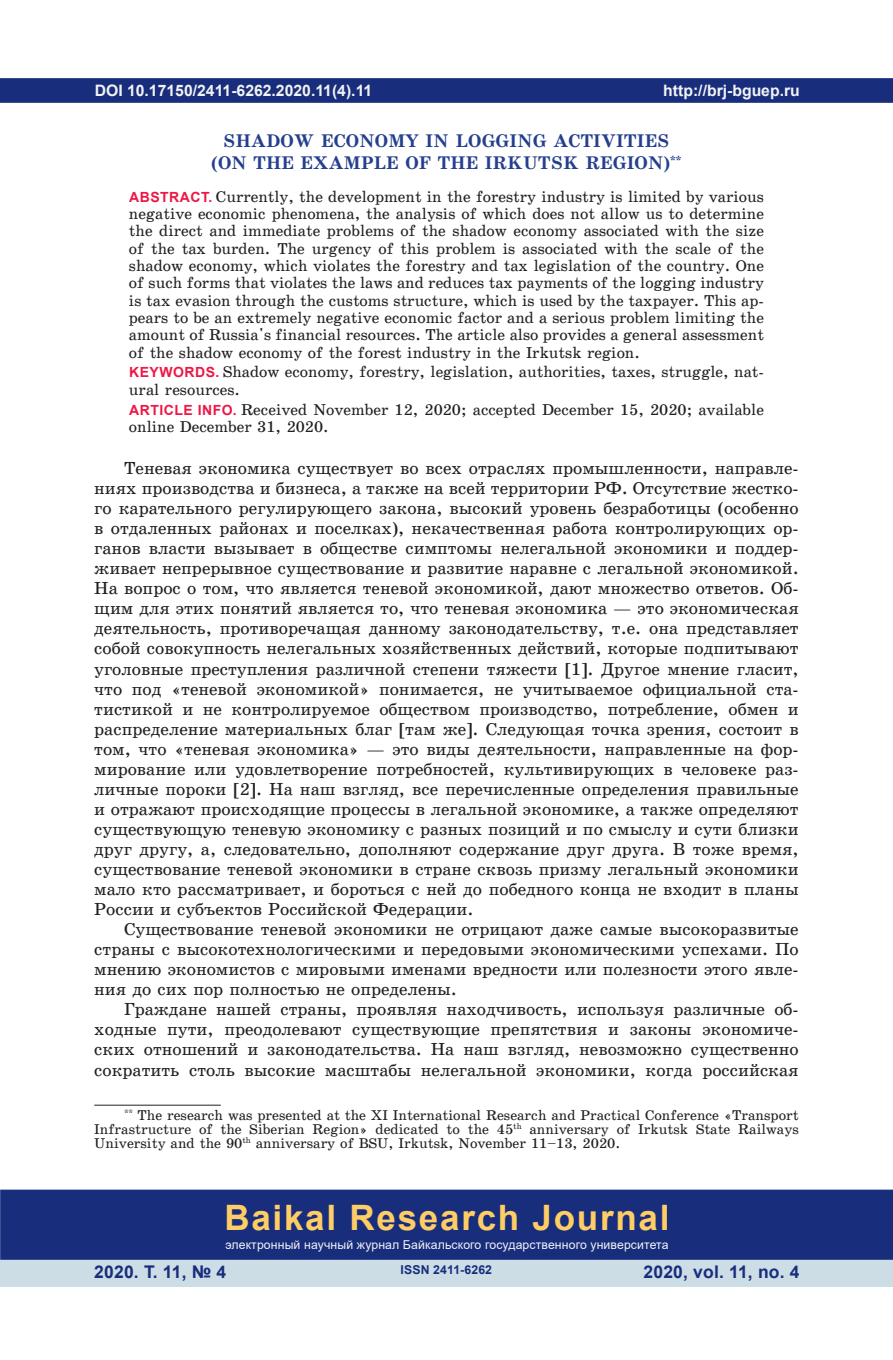
<style>
.page{position:relative;width:893px;height:1360px;background:#fff}
.page>*{position:absolute;margin:0;border:0;box-sizing:border-box;transform-origin:0 0}
.t1{font:700 35px "Arial";letter-spacing:.05em;color:#fecd64}
.Заголовок{font:18.38px/22.2px "School Book C Bold";letter-spacing:.01em;color:#253f8e;text-align:center}
.Текст{font:17.5px/19.9px "School Book C";color:#231f20;text-align:justify}
.t2{font:700 17.5px "Arial";letter-spacing:.01em;color:#182d7c}
.Аннотация_текст{font:15.75px/17.3px "School Book C";color:#231f20;text-align:justify}
.Инфа{font:15.75px/17.3px "School Book C";color:#231f20}
.КС{font:15.75px/17.3px "School Book C";color:#231f20}
.t3{font:700 15.75px "Arial";color:#f2f3f4}
.Сноска{font:14.17px/14px "School Book C";color:#231f20;text-align:justify}
.t4{font:12.25px "Arial";letter-spacing:.01em;color:#f2f3f4}
.t5{font:700 12.25px "Arial";letter-spacing:.01em;color:#182d7c}
.s1{font-family:"Arial";font-weight:700;font-size:14px;color:#ed1845}
</style>
<div class="page">
<div style="left:0;top:78px;width:893px;height:25px;background:#182d7c;border:2px solid #182d7c"></div>
<div style="left:0;top:1258px;width:893px;height:28px;background:#cddde6"></div>
<div style="left:0;top:1189px;width:893px;height:70px;background:#182d7c;border:2px solid #182d7c"></div>
<hr style="left:94px;top:1104px;width:127px;height:1px;background:#231f20">
<p class="t3" style="left:95px;top:79px;width:279px">DOI 10.17150/2411-6262.2020.11(4).11</p>
<p class="t3" style="left:663px;top:79px;width:138px">http://brj-bguep.ru</p>
<p class="Заголовок" style="left:211px;top:130px;width:472px">SHADOW ECONOMY IN LOGGING ACTIVITIES (ON THE EXAMPLE OF THE IRKUTSK REGION)<sup>**</sup></p>
<p class="Аннотация_текст" style="left:129px;top:188px;width:636px"><span class="s1">ABSTRACT.</span> Currently, the development in the forestry industry is limited by various negative economic phenomena, the analysis of which does not allow us to determine the direct and immediate problems of the shadow economy associated with the size of the tax burden. The urgency of this problem is associated with the scale of the shadow economy, which violates the forestry and tax legislation of the country. One of such forms that violates the laws and reduces tax payments of the logging industry is tax evasion through the customs structure, which is used by the taxpayer. This ap&shy;pears to be an extremely negative economic factor and a serious problem limiting the amount of Russia's financial resources. The article also provides a general assessment of the shadow economy of the forest industry in the Irkutsk region.</p>
<p class="КС" style="left:129px;top:363px;width:636px"><span class="s1">KEYWORDS.</span> Shadow economy, forestry, legislation, authorities, taxes, struggle, nat&shy;ural resources.</p>
<p class="Инфа" style="left:129px;top:401px;width:636px"><span class="s1">ARTICLE INFO.</span> Received November 12, 2020; accepted December 15, 2020; available online December 31, 2020.</p>
<p class="Текст" style="left:94px;top:458px;width:706px;text-indent:30px">Теневая экономика существует во всех отраслях промышленности, направле&shy;ниях производства и бизнеса, а также на всей территории РФ. Отсутствие жестко&shy;го карательного регулирующего закона, высокий уровень безработицы (особенно в отдаленных районах и поселках), некачественная работа контролирующих ор&shy;ганов власти вызывает в обществе симптомы нелегальной экономики и поддер&shy;живает непрерывное существование и развитие наравне с легальной экономикой.<br>На вопрос о том, что является теневой экономикой, дают множество ответов. Об&shy;щим для этих понятий является то, что теневая экономика — это экономическая деятельность, противоречащая данному законодательству, т.е. она представляет собой совокупность нелегальных хозяйственных действий, которые подпитывают уголовные преступления различной степени тяжести [1]. Другое мнение гласит, что под «теневой экономикой» понимается, не учитываемое официальной ста&shy;тистикой и не контролируемое обществом производство, потребление, обмен и распределение материальных благ [там же]. Следующая точка зрения, состоит в том, что «теневая экономика» — это виды деятельности, направленные на фор&shy;мирование или удовлетворение потребностей, культивирующих в человеке раз&shy;личные пороки [2]. На наш взгляд, все перечисленные определения правильные и отражают происходящие процессы в легальной экономике, а также определяют существующую теневую экономику с разных позиций и по смыслу и сути близки друг другу, а, следовательно, дополняют содержание друг друга. В тоже время, существование теневой экономики в стране сквозь призму легальный экономики мало кто рассматривает, и бороться с ней до победного конца не входит в планы России и субъектов Российской Федерации.</p>
<p class="Текст" style="left:94px;top:919px;width:706px;text-indent:30px">Существование теневой экономики не отрицают даже самые высокоразвитые страны с высокотехнологическими и передовыми экономическими успехами. По мнению экономистов с мировыми именами вредности или полезности этого явле&shy;ния до сих пор полностью не определены.</p>
<p class="Текст" style="left:94px;top:999px;width:706px;text-indent:30px">Граждане нашей страны, проявляя находчивость, используя различные об&shy;ходные пути, преодолевают существующие препятствия и законы экономиче&shy;ских отношений и законодательства. На наш взгляд, невозможно существенно сократить столь высокие масштабы нелегальной экономики, когда российская</p>
<p class="Сноска" style="left:94px;top:1108px;width:706px;text-indent:30px"><sup>**</sup> The research was presented at the XI International Research and Practical Conference «Transport Infrastructure of the Siberian Region» dedicated to the 45<sup>th</sup> anniversary of Irkutsk State Railways University and the 90<sup>th</sup> anniversary of BSU, Irkutsk, November 11–13, 2020.</p>
<h1 class="t1" style="left:224px;top:1192px;width:447px">Baikal Research Journal</h1>
<p class="t4" style="left:225px;top:1236px;width:445px">электронный научный журнал Байкальского государственного университета</p>
<p class="t2" style="left:94px;top:1259px;width:134px">2020. Т. 11, № 4</p>
<p class="t5" style="left:401px;top:1261px;width:93px">ISSN 2411-6262</p>
<p class="t2" style="left:643px;top:1259px;width:158px">2020, vol. 11, no. 4</p>
</div>
